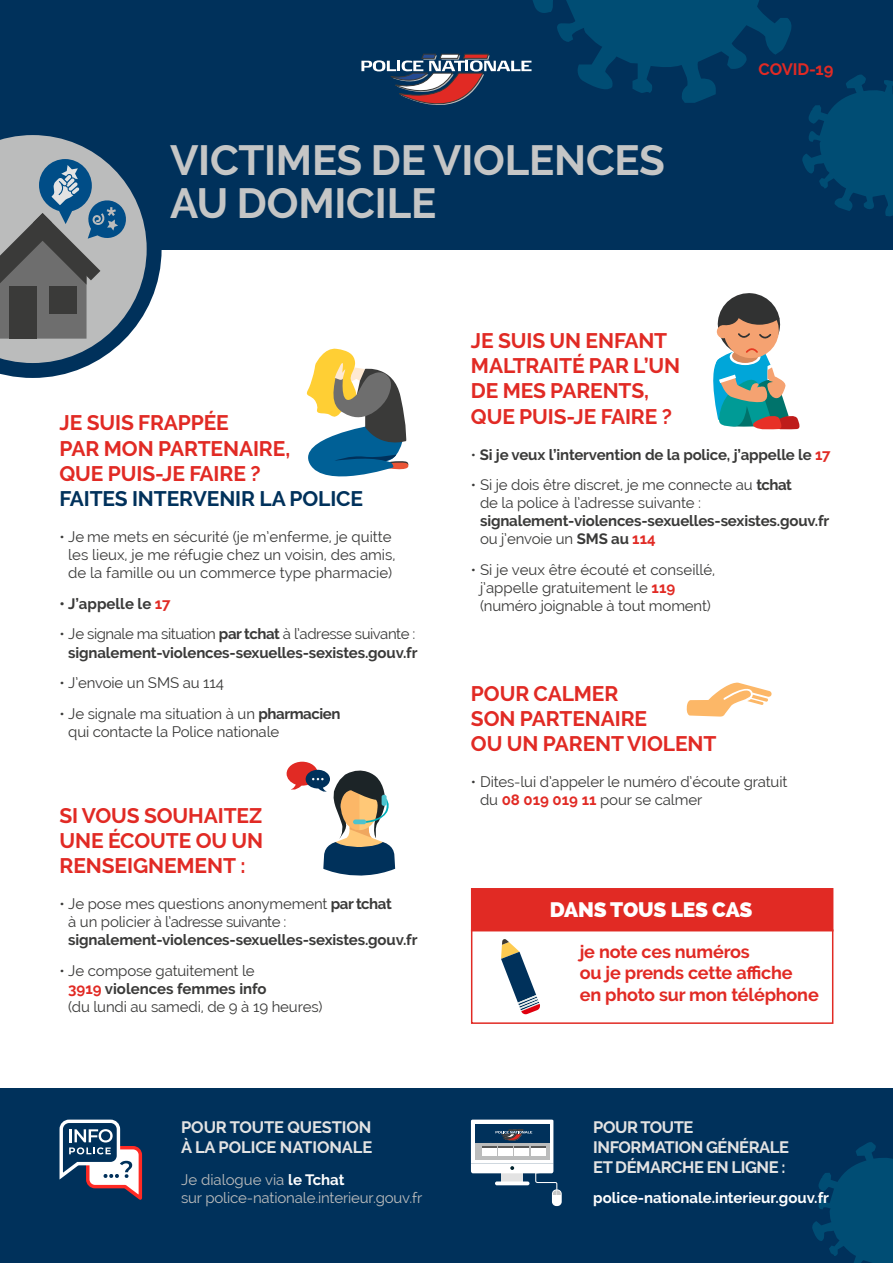
<style>
.page{position:relative;width:893px;height:1263px;background:#fff}
.page>*{position:absolute;margin:0;border:0;box-sizing:border-box;transform-origin:0 0}
.t1{font:700 42px/43.5px "Raleway";letter-spacing:-.005em;color:#c5c6c6}
.t2{font:700 21px/25.2px "Raleway";letter-spacing:-.005em;color:#e12a24}
.t3{font:700 21px "Raleway";letter-spacing:-.005em;color:#00315b}
.t4{font:800 21px "Raleway";letter-spacing:-.005em;color:#fff}
.t5{font:700 18px/21.6px "Raleway";letter-spacing:-.01em;color:#e12a24}
.t6{font:700 16.5px/19.8px "Raleway";letter-spacing:-.025em;color:#e3e3e3}
.t7{font:700 16.5px/19.8px "Raleway";letter-spacing:-.005em;color:#e3e3e3}
.t8{font:700 16.5px "Raleway";letter-spacing:-.005em;color:#e12a24}
.t9{font:15px/18px "Raleway";letter-spacing:-.01em;color:#3a3a39}
.t10{font:700 15px/18px "Raleway";letter-spacing:-.01em;color:#3a3a39;text-align:center}
.t11{font:15px/18px "Raleway";letter-spacing:-.01em;color:#bbbcbc}
.t12{font:700 15px "Raleway";color:#fff}
.s1{color:#e12a24}
.s2{font-weight:400}
.s3{font-weight:700}
.s4{font-weight:700;color:#e12a24}
.s5{font-weight:700;color:#fff}
</style>
<div class="page">
<div style="left:0;top:0;width:893px;height:249px;background:#00315b"></div>
<svg style="left:361px;top:0;width:532px;height:216px"></svg>
<div style="left:0;top:1089px;width:893px;height:174px;background:#00315b"></div>
<svg style="left:812px;top:1142px;width:81px;height:121px"></svg>
<div style="left:552px;top:1189px;width:10px;height:17px;background:#fff;border-radius:4px"></div>
<svg style="left:471px;top:1119px;width:90px;height:76px"></svg>
<hr style="left:482px;top:1146px;width:15px;height:3px;background:#565655">
<hr style="left:499px;top:1146px;width:14px;height:3px;background:#565655">
<hr style="left:515px;top:1146px;width:14px;height:3px;background:#565655">
<hr style="left:531px;top:1146px;width:14px;height:3px;background:#565655">
<div style="left:482px;top:1149px;width:15px;height:7px;background:#fff"></div>
<div style="left:499px;top:1149px;width:14px;height:7px;background:#fff"></div>
<div style="left:515px;top:1149px;width:14px;height:7px;background:#fff"></div>
<div style="left:531px;top:1149px;width:14px;height:7px;background:#fff"></div>
<svg style="left:59px;top:1119px;width:84px;height:81px"></svg>
<svg style="left:0;top:135px;width:162px;height:243px"></svg>
<svg style="left:287px;top:762px;width:108px;height:114px"></svg>
<svg style="left:306px;top:348px;width:103px;height:129px"></svg>
<svg style="left:687px;top:682px;width:85px;height:34px"></svg>
<svg style="left:713px;top:293px;width:87px;height:137px"></svg>
<div style="left:471px;top:888px;width:362px;height:43px;background:#e12a24"></div>
<div style="left:471px;top:929px;width:362px;height:95px;border:2px solid #e12a24"></div>
<svg style="left:501px;top:939px;width:39px;height:75px"></svg>
<h1 class="t1" style="left:170px;top:138px;width:496px">VICTIMES DE VIOLENCES<br>AU DOMICILE</h1>
<p class="t8" style="left:759px;top:60px;width:76px">COVID-19</p>
<h2 class="t2" style="left:60px;top:410px;width:232px">JE SUIS FRAPPÉE<br>PAR MON PARTENAIRE,<br>QUE PUIS-JE FAIRE ?</h2>
<h2 class="t3" style="left:60px;top:487px;width:305px">FAITES INTERVENIR LA POLICE</h2>
<p class="t9" style="left:60px;top:528px;width:337px;text-align:center">• Je me mets en sécurité (je m’enferme, je quitte les lieux, je me réfugie chez un voisin, des amis, de la famille ou un commerce type pharmacie)</p>
<p class="t10" style="left:60px;top:594px;width:112px">• J’appelle le <span class="s1">17</span></p>
<p class="t10" style="left:60px;top:625px;width:359px"><span class="s2">• Je signale ma situation</span> par tchat <span class="s2">à l’adresse suivante : </span>signalement-violences-sexuelles-sexistes.gouv.fr</p>
<p class="t9" style="left:60px;top:674px;width:166px">• J’envoie un SMS au 114</p>
<p class="t9" style="left:68px;top:705px;width:274px;text-indent:-9px">• Je signale ma situation à un <span class="s3">pharmacien </span>qui contacte la Police nationale</p>
<h2 class="t2" style="left:60px;top:803px;width:205px;text-align:justify">SI VOUS SOUHAITEZ UNE ÉCOUTE OU UN RENSEIGNEMENT :</h2>
<p class="t9" style="left:68px;top:895px;width:325px;text-indent:-9px">• Je pose mes questions anonymement <span class="s3">par tchat </span>à un policier à l’adresse suivante :</p>
<p class="t10" style="left:68px;top:931px;width:351px">signalement-violences-sexuelles-sexistes.gouv.fr</p>
<p class="t9" style="left:68px;top:962px;width:256px;text-indent:-9px">• Je compose gatuitement le<br><span class="s4">3919</span> <span class="s3">violences femmes info<br></span>(du lundi au samedi, de 9 à 19 heures)</p>
<p class="t7" style="left:181px;top:1117px;width:193px">POUR TOUTE QUESTION<br>À LA POLICE NATIONALE</p>
<p class="t11" style="left:181px;top:1170px;width:243px">Je dialogue via <span class="s5">le Tchat<br></span>sur police-nationale.interieur.gouv.fr</p>
<h2 class="t2" style="left:471px;top:328px;width:211px">JE SUIS UN ENFANT<br>MALTRAITÉ PAR L’UN<br>DE MES PARENTS,<br>QUE PUIS-JE FAIRE ?</h2>
<p class="t10" style="left:471px;top:445px;width:361px"><span class="s2">•</span> Si je veux l’intervention de la police, j’appelle le <span class="s1">17</span></p>
<p class="t9" style="left:480px;top:476px;width:313px;text-indent:-9px">• Si je dois être discret, je me connecte au <span class="s3">tchat </span>de la police à l’adresse suivante :</p>
<p class="t10" style="left:480px;top:512px;width:351px;text-align:left">signalement-violences-sexuelles-sexistes.gouv.fr <span class="s2">ou j’envoie un</span> SMS au <span class="s1">114</span></p>
<p class="t9" style="left:480px;top:561px;width:237px;text-indent:-9px">• Si je veux être écouté et conseillé, j’appelle gratuitement le <span class="s4">119 </span>(numéro joignable à tout moment)</p>
<h2 class="t2" style="left:471px;top:681px;width:247px">POUR CALMER<br>SON PARTENAIRE<br>OU UN PARENT VIOLENT</h2>
<p class="t9" style="left:480px;top:773px;width:309px;text-indent:-9px">• Dites-lui d’appeler le numéro d’écoute gratuit du <span class="s4">08 019 019 11</span> pour se calmer</p>
<h2 class="t4" style="left:550px;top:897px;width:204px">DANS TOUS LES CAS</h2>
<p class="t5" style="left:580px;top:941px;width:241px">je note ces numéros<br>ou je prends cette affiche<br>en photo sur mon téléphone</p>
<p class="t6" style="left:593px;top:1117px;width:197px">POUR TOUTE<br>INFORMATION GÉNÉRALE<br>ET DÉMARCHE EN LIGNE :</p>
<p class="t12" style="left:593px;top:1189px;width:237px">police-nationale.interieur.gouv.fr</p>
</div>
